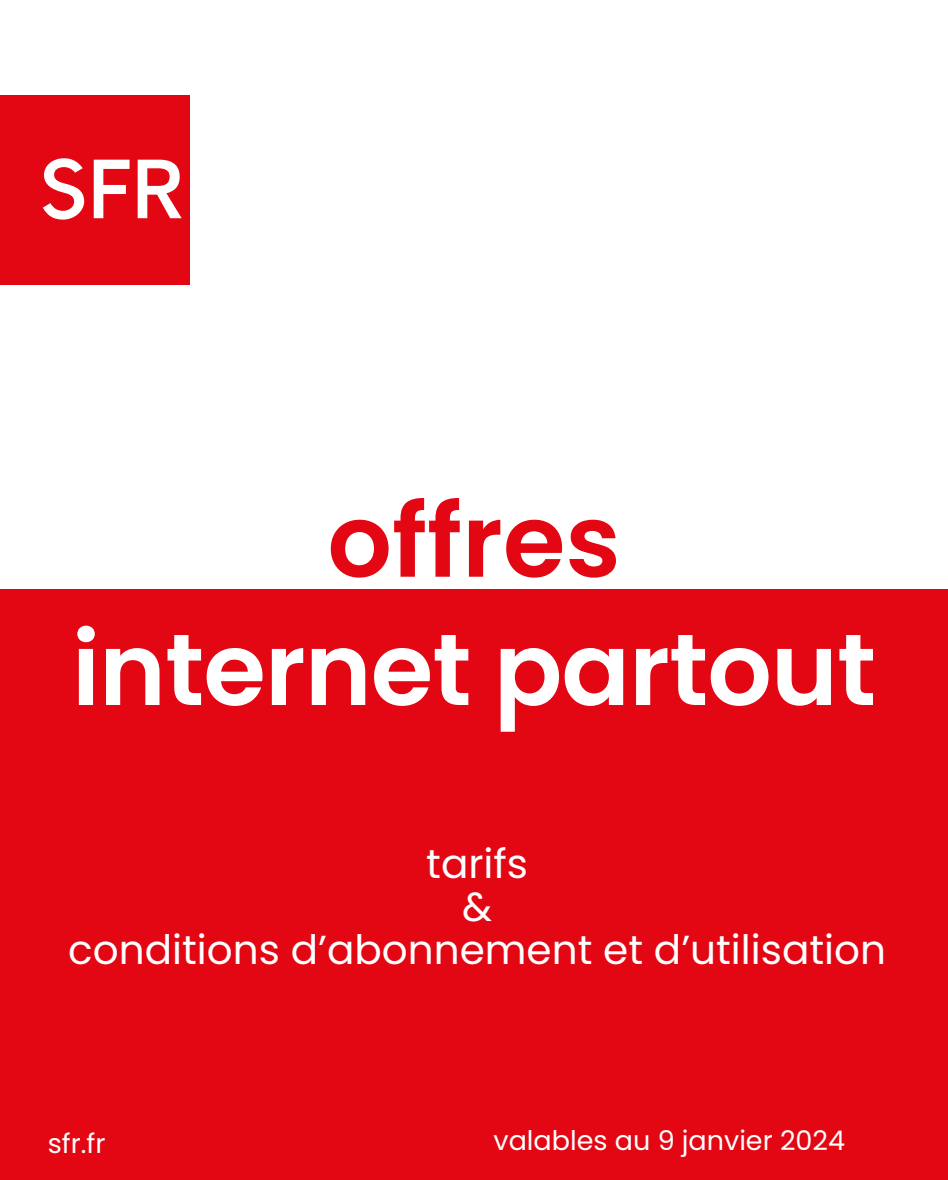
<style>
.page{position:relative;width:948px;height:1180px;background:#fff}
.page>*{position:absolute;margin:0;border:0;box-sizing:border-box;transform-origin:0 0}
.t1{font:600 101.25px "Poppins";letter-spacing:-.01em;color:#fff}
.t2{font:600 101.25px "Poppins";color:#e30613}
.t3{font:40.5px/42.8px "Poppins";color:#fff;text-align:center}
.t4{font:27px "Poppins";color:#fff}
</style>
<div class="page">
<div style="left:0;top:590px;width:947px;height:590px;background:#e30613"></div>
<div style="left:0;top:96px;width:189px;height:189px;background:#e30613"></div>
<svg style="left:43px;top:158px;width:139px;height:62px"></svg>
<h1 class="t2" style="left:327px;top:483px;width:295px">offres</h1>
<h1 class="t1" style="left:72px;top:611px;width:805px">internet partout</h1>
<p class="t3" style="left:68px;top:843px;width:818px">tarifs<br>&amp;<br>conditions d’abonnement et d’utilisation</p>
<p class="t4" style="left:48px;top:1127px;width:59px">sfr.fr</p>
<p class="t4" style="left:493px;top:1125px;width:353px">valables au 9 janvier 2024</p>
</div>
